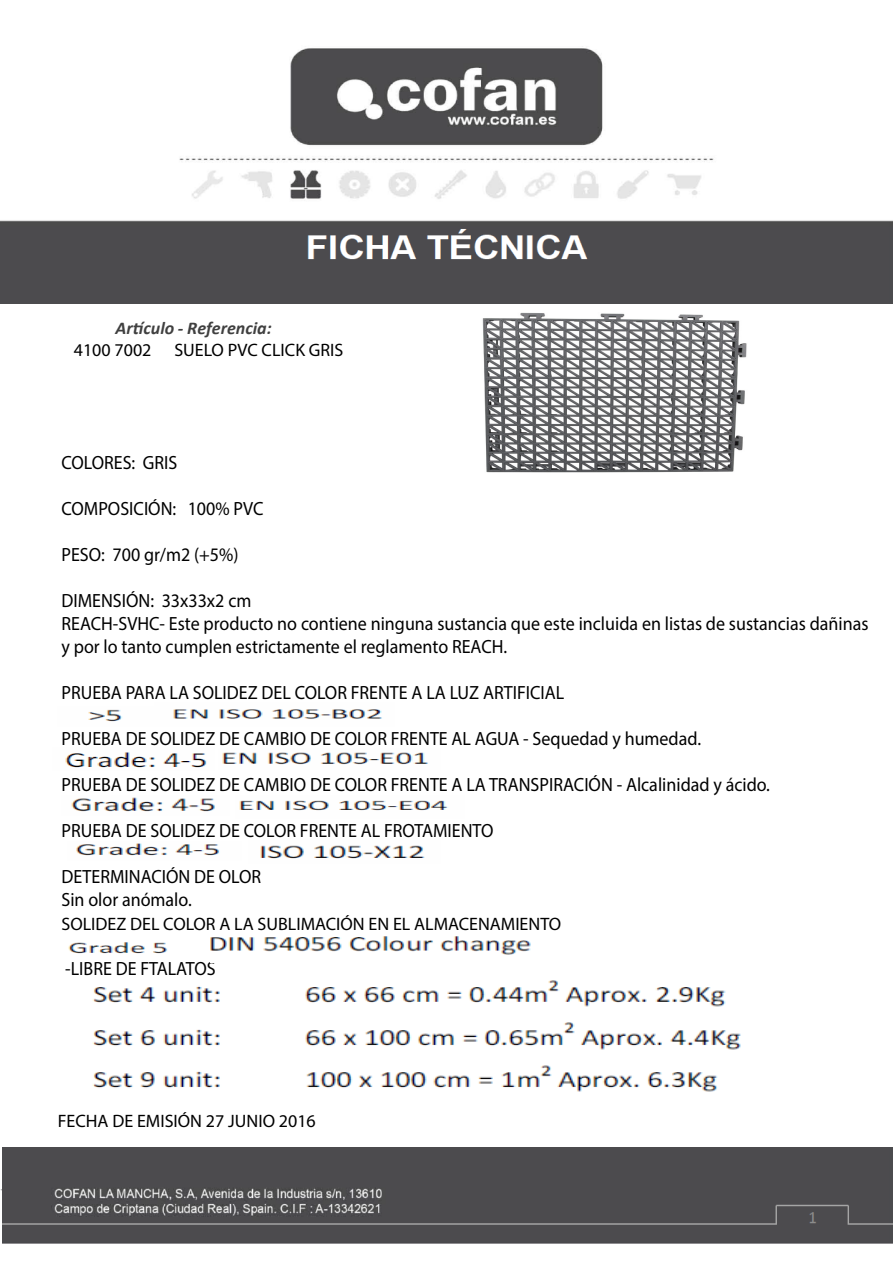
<style>
.page{position:relative;width:893px;height:1263px;background:#fff}
.page>*{position:absolute;margin:0;border:0;box-sizing:border-box;transform-origin:0 0}
.t1{font:19.2px/23px "Myriad Pro";color:#000;scale:.94 1}
.t2{font:18px "Myriad Pro";color:#000}
.t3{font:italic 700 18px "Calibri";color:#404040}
</style>
<div class="page">
<img style="left:0;top:46px;width:893px;height:258px">
<img style="left:2px;top:1148px;width:891px;height:95px">
<img style="left:173px;top:709px;width:209px;height:10px">
<img style="left:222px;top:752px;width:207px;height:13px">
<img style="left:239px;top:800px;width:210px;height:11px">
<img style="left:260px;top:845px;width:165px;height:14px">
<img style="left:88px;top:709px;width:34px;height:13px">
<img style="left:65px;top:752px;width:142px;height:16px">
<img style="left:71px;top:797px;width:144px;height:15px">
<img style="left:76px;top:843px;width:144px;height:13px">
<img style="left:482px;top:312px;width:265px;height:161px">
<img style="left:92px;top:980px;width:649px;height:112px">
<img style="left:68px;top:942px;width:100px;height:12px">
<img style="left:211px;top:936px;width:320px;height:19px">
<p class="t3" style="left:116px;top:317px;width:158px">Artículo - Referencia:</p>
<p class="t2" style="left:74px;top:339px;width:79px">4100 7002</p>
<p class="t2" style="left:174px;top:339px;width:171px">SUELO PVC CLICK GRIS</p>
<p class="t1" style="left:61px;top:450px;width:125px">COLORES: GRIS</p>
<p class="t1" style="left:61px;top:496px;width:216px">COMPOSICIÓN: 100% PVC</p>
<p class="t1" style="left:61px;top:542px;width:190px">PESO: 700 gr/m2 (+5%)</p>
<p class="t1" style="left:61px;top:588px;width:860px">DIMENSIÓN: 33x33x2 cm<br>REACH-SVHC- Este producto no contiene ninguna sustancia que este incluida en listas de sustancias dañinas y por lo tanto cumplen estrictamente el reglamento REACH.</p>
<p class="t1" style="left:61px;top:680px;width:537px">PRUEBA PARA LA SOLIDEZ DEL COLOR FRENTE A LA LUZ ARTIFICIAL</p>
<p class="t1" style="left:61px;top:726px;width:682px">PRUEBA DE SOLIDEZ DE CAMBIO DE COLOR FRENTE AL AGUA - Sequedad y humedad.</p>
<p class="t1" style="left:61px;top:772px;width:755px">PRUEBA DE SOLIDEZ DE CAMBIO DE COLOR FRENTE A LA TRANSPIRACIÓN - Alcalinidad y ácido.</p>
<p class="t1" style="left:61px;top:818px;width:461px">PRUEBA DE SOLIDEZ DE COLOR FRENTE AL FROTAMIENTO</p>
<p class="t1" style="left:61px;top:864px;width:214px">DETERMINACIÓN DE OLOR<br>Sin olor anómalo.</p>
<p class="t2" style="left:61px;top:913px;width:501px">SOLIDEZ DEL COLOR A LA SUBLIMACIÓN EN EL ALMACENAMIENTO</p>
<p class="t1" style="left:65px;top:956px;width:161px">-LIBRE DE FTALATOS</p>
<p class="t2" style="left:58px;top:1109px;width:260px">FECHA DE EMISIÓN 27 JUNIO 2016</p>
</div>
